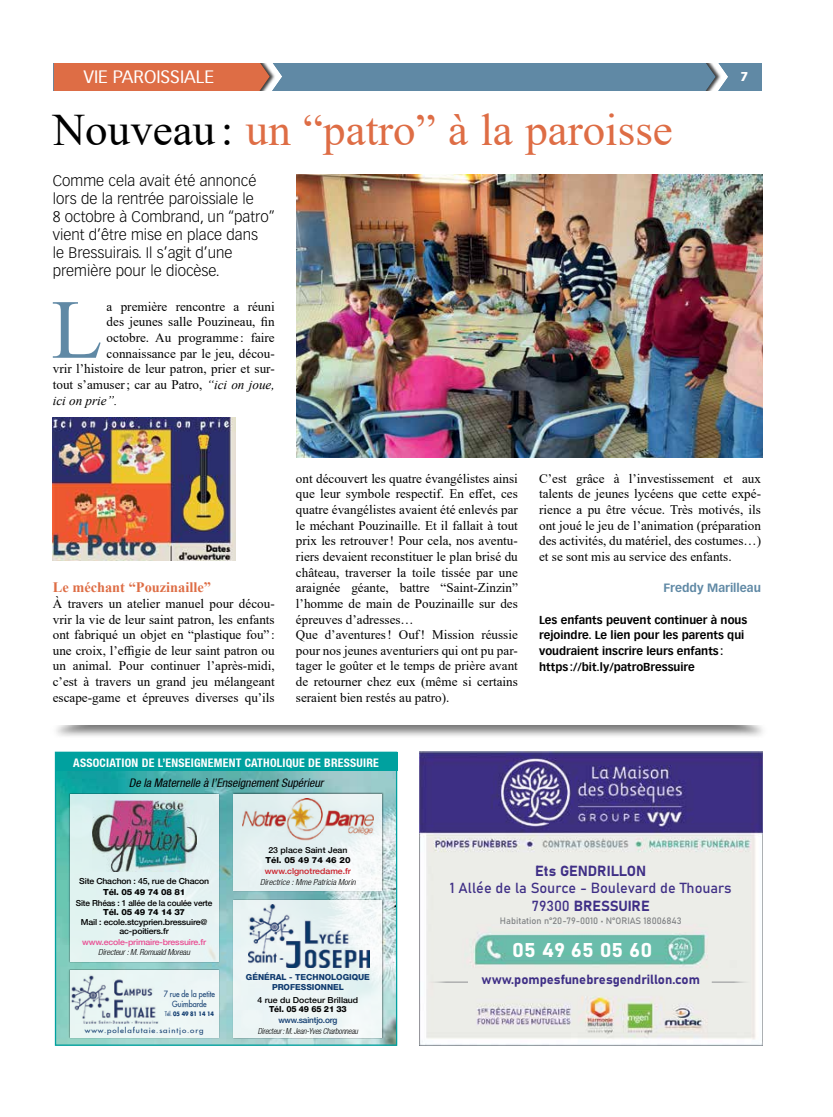
<style>
.page{position:relative;width:833px;height:1117px;background:#fff}
.page>*{position:absolute;margin:0;border:0;box-sizing:border-box;transform-origin:0 0}
.t1{font:83.88px "Times New Roman";color:#6089a5}
.t2{font:45px "Times New Roman";color:#de6d45}
.t3{font:19.75px "Bahnschrift";color:#fff;scale:1.1 1}
.t4{font:17.5px "Vectora LH";color:#fff}
.t5{font:300 15px/18.1px "Vectora LT Pro";color:#000}
.t6{font:14.5px/17.4px "Bahnschrift";color:#3f2f86;text-align:center}
.t7{font:700 14.38px "Times New Roman";color:#de6d45}
.t8{font:13.12px/15.6px "Times New Roman";color:#000;text-align:justify}
.t9{font:13.12px "Bahnschrift";color:#3f2f86}
.t10{font:italic 13.12px "Times New Roman";color:#000}
.t11{font:900 12.5px "Vectora LH";color:#fff}
.t12{font:700 11.88px "Vectora LT Pro";color:#6089a5}
.t13{font:700 condensed 11.75px "Helvetica Neue";letter-spacing:.02em;color:#fff}
.t14{font:italic condensed 11.75px "Helvetica Neue";color:#000}
.t15{font:700 11.25px/15.6px "Vectora LH";color:#000}
.t16{font:9.12px "Bahnschrift";color:#808285}
.t17{font:500 8.25px/9.1px "Helvetica Neue";letter-spacing:-.02em;color:#000;text-align:center;scale:1.06 1}
.t18{font:500 8.25px "Helvetica Neue";color:#000;scale:1.06 1}
.t19{font:800 8.25px/9.1px "Helvetica Neue";color:#103b6f;text-align:center}
.t20{font:italic 300 condensed 8.25px "Helvetica Neue";letter-spacing:-.02em;color:#000;scale:.94 1}
.t21{font:500 8.25px "Helvetica Neue";letter-spacing:-.02em;color:#000}
.t22{font:500 8.25px "Helvetica Neue";letter-spacing:-.02em;color:#e94d92;scale:1.06 1}
.t23{font:800 8.25px "Helvetica Neue";letter-spacing:-.02em;color:#000;scale:1.06 1}
.t24{font:italic 300 condensed 8.25px "Helvetica Neue";color:#000;scale:1.06 1}
.t25{font:italic 300 condensed 8.25px "Helvetica Neue";letter-spacing:-.02em;color:#000;scale:1.06 1}
.t26{font:500 8.25px/9.1px "Futura";color:#103b6f;text-align:center;scale:.87 1}
.t27{font:500 8.25px "Helvetica Neue";color:#cc202a;scale:1.06 1}
.t28{font:500 8.25px "Helvetica Neue";letter-spacing:-.02em;color:#103b6f}
.t29{font:800 8.25px "Helvetica Neue";color:#000;scale:1.06 1}
.t30{font:800 8.25px "Helvetica Neue";letter-spacing:-.02em;color:#000}
.t31{font:500 7.12px "Futura";letter-spacing:.11em;color:#103b6f;scale:1.11 1}
.t32{font:700 5.88px "Futura";letter-spacing:-.02em;color:#103b6f;scale:.87 1}
.s1{color:#000}
.s2{font-style:italic}
.s3{font-weight:500}
</style>
<div class="page">
<div style="left:54px;top:63px;width:708px;height:28px;background:#6089a5"></div>
<div style="left:698px;top:53px;width:31px;height:46px;background:#000;opacity:.75"></div>
<div style="left:54px;top:63px;width:198px;height:28px;background:#de6d45"></div>
<div style="left:252px;top:52px;width:31px;height:47px;background:#000;opacity:.75"></div>
<div style="left:42px;top:50px;width:755px;height:13px;background:#fff"></div>
<div style="left:41px;top:91px;width:753px;height:12px;background:#fff"></div>
<div style="left:50px;top:682px;width:718px;height:57px;background:#000;opacity:.53"></div>
<div style="left:54px;top:670px;width:709px;height:54px;background:#fff"></div>
<img style="left:57px;top:770px;width:338px;height:273px">
<div style="left:55px;top:751px;width:342px;height:19px;background:#00a19f"></div>
<div style="left:232px;top:792px;width:152px;height:99px;background:#000;opacity:.5"></div>
<div style="left:233px;top:793px;width:149px;height:97px;background:linear-gradient(to right,#dfeeee,#f4f8f8)"></div>
<div style="left:237px;top:796px;width:142px;height:47px;background:#e5f1f2"></div>
<img style="left:242px;top:798px;width:132px;height:45px">
<div style="left:69px;top:792px;width:151px;height:170px;background:#000;opacity:.5"></div>
<div style="left:70px;top:793px;width:149px;height:168px;background:#e2f2f1"></div>
<img style="left:92px;top:799px;width:104px;height:72px">
<div style="left:69px;top:968px;width:151px;height:70px;background:#ecf6f5"></div>
<img style="left:71px;top:975px;width:87px;height:47px">
<div style="left:232px;top:899px;width:152px;height:139px;background:#000;opacity:.5"></div>
<div style="left:233px;top:900px;width:149px;height:136px;background:#ecf5f5"></div>
<img style="left:248px;top:903px;width:122px;height:64px">
<img style="left:419px;top:751px;width:343px;height:294px">
<hr style="left:427px;top:981px;width:41px;height:1px;background:#808285">
<hr style="left:711px;top:981px;width:41px;height:1px;background:#808285">
<img style="left:297px;top:174px;width:466px;height:284px">
<img style="left:53px;top:418px;width:183px;height:142px">
<h3 class="t4" style="left:83px;top:67px;width:132px">VIE PAROISSIALE</h3>
<p class="t11" style="left:741px;top:69px;width:9px">7</p>
<h2 class="t2" style="left:53px;top:98px;width:621px"><span class="s1">Nouveau:</span> un “patro” à la paroisse</h2>
<p class="t5" style="left:53px;top:171px;width:223px">Comme cela avait été annoncé lors de la rentrée paroissiale le<br>8 octobre à Combrand, un “patro” vient d’être mise en place dans<br>le Bressuirais. Il s’agit d’une première pour le diocèse.</p>
<h1 class="t1" style="left:51px;top:270px;width:53px">L</h1>
<p class="t8" style="left:107px;top:298px;width:170px">a première rencontre a réuni</p>
<p class="t8" style="left:107px;top:314px;width:170px">des jeunes salle Pouzineau, fin</p>
<p class="t8" style="left:107px;top:329px;width:170px">octobre. Au programme : faire</p>
<p class="t8" style="left:107px;top:345px;width:170px">connaissance par le jeu, décou-</p>
<p class="t8" style="left:53px;top:360px;width:223px">vrir l’histoire de leur patron, prier et sur-</p>
<p class="t8" style="left:53px;top:376px;width:223px">tout s’amuser; car au Patro, <span class="s2">“ici on joue,</span></p>
<p class="t10" style="left:53px;top:391px;width:66px">ici on prie”.</p>
<p class="t7" style="left:53px;top:577px;width:160px">Le méchant “Pouzinaille”</p>
<p class="t8" style="left:53px;top:595px;width:223px">À travers un atelier manuel pour décou&shy;vrir la vie de leur saint patron, les enfants ont fabriqué un objet en “plastique fou” : une croix, l’effigie de leur saint patron ou un animal. Pour continuer l’après-midi, c’est à travers un grand jeu mélangeant escape-game et épreuves diverses qu’ils</p>
<p class="t8" style="left:296px;top:470px;width:223px;text-align:left">ont découvert les quatre évangélistes ainsi que leur symbole respectif. En effet, ces quatre évangélistes avaient été enlevés par le méchant Pouzinaille. Et il fallait à tout prix les retrouver! Pour cela, nos aventu&shy;riers devaient reconstituer le plan brisé du château, traverser la toile tissée par une araignée géante, battre “Saint-Zinzin” l’homme de main de Pouzinaille sur des épreuves d’adresses…<br>Que d’aventures! Ouf! Mission réussie pour nos jeunes aventuriers qui ont pu par&shy;tager le goûter et le temps de prière avant de retourner chez eux (même si certains seraient bien restés au patro).</p>
<p class="t8" style="left:539px;top:470px;width:223px">C’est grâce à l’investissement et aux talents de jeunes lycéens que cette expé&shy;rience a pu être vécue. Très motivés, ils ont joué le jeu de l’animation (préparation des activités, du matériel, des costumes…) et se sont mis au service des enfants.</p>
<p class="t12" style="left:663px;top:580px;width:99px">Freddy Marilleau</p>
<p class="t15" style="left:539px;top:611px;width:210px">Les enfants peuvent continuer à nous rejoindre. Le lien pour les parents qui voudraient inscrire leurs enfants: https://bit.ly/patroBressuire</p>
<p class="t13" style="left:73px;top:755px;width:307px">ASSOCIATION DE L’ENSEIGNEMENT CATHOLIQUE DE BRESSUIRE</p>
<p class="t14" style="left:129px;top:775px;width:196px">De la Maternelle à l’Enseignement Supérieur</p>
<p class="t18" style="left:268px;top:845px;width:76px">23 place Saint Jean</p>
<p class="t29" style="left:265px;top:854px;width:82px">Tél. 05 49 74 46 20</p>
<p class="t27" style="left:265px;top:865px;width:83px">www.clgnotredame.fr</p>
<p class="t17" style="left:79px;top:876px;width:124px">Site Chachon : 45, rue de Chacon</p>
<p class="t24" style="left:260px;top:876px;width:92px">Directrice : Mme Patricia Morin</p>
<p class="t23" style="left:103px;top:886px;width:79px">Tél. 05 49 74 08 81</p>
<p class="t21" style="left:76px;top:897px;width:138px">Site Rhéas : 1 allée de la coulée verte</p>
<p class="t23" style="left:103px;top:906px;width:79px">Tél. 05 49 74 14 37</p>
<p class="t17" style="left:81px;top:917px;width:121px">Mail : ecole.stcyprien.bressuire@ ac-poitiers.fr</p>
<p class="t22" style="left:82px;top:936px;width:118px">www.ecole-primaire-bressuire.fr</p>
<p class="t25" style="left:98px;top:947px;width:88px">Directeur : M. Romuald Moreau</p>
<p class="t26" style="left:164px;top:989px;width:61px">7 rue de la petite<br>Guimbarde</p>
<p class="t32" style="left:165px;top:1009px;width:58px"><span class="s3">Tél.</span> 05 49 81 14 14</p>
<p class="t31" style="left:85px;top:1025px;width:108px">www.polelafutaie.saintjo.org</p>
<p class="t19" style="left:246px;top:972px;width:126px">GÉNÉRAL - TECHNOLOGIQUE<br>PROFESSIONNEL</p>
<p class="t18" style="left:257px;top:994px;width:97px">4 rue du Docteur Brillaud</p>
<p class="t30" style="left:269px;top:1003px;width:79px">Tél. 05 49 65 21 33</p>
<p class="t28" style="left:278px;top:1014px;width:61px">www.saintjo.org</p>
<p class="t20" style="left:258px;top:1025px;width:108px">Directeur: M. Jean-Yves Charbonneau</p>
<p class="t6" style="left:450px;top:861px;width:283px">Ets GENDRILLON<br>1 Allée de la Source - Boulevard de Thouars<br>79300 BRESSUIRE</p>
<p class="t16" style="left:500px;top:913px;width:183px">Habitation n°20-79-0010 • N°ORIAS 18006843</p>
<h3 class="t3" style="left:512px;top:934px;width:129px">05 49 65 05 60</h3>
<p class="t9" style="left:481px;top:969px;width:220px">www.pompesfunebresgendrillon.com</p>
</div>
